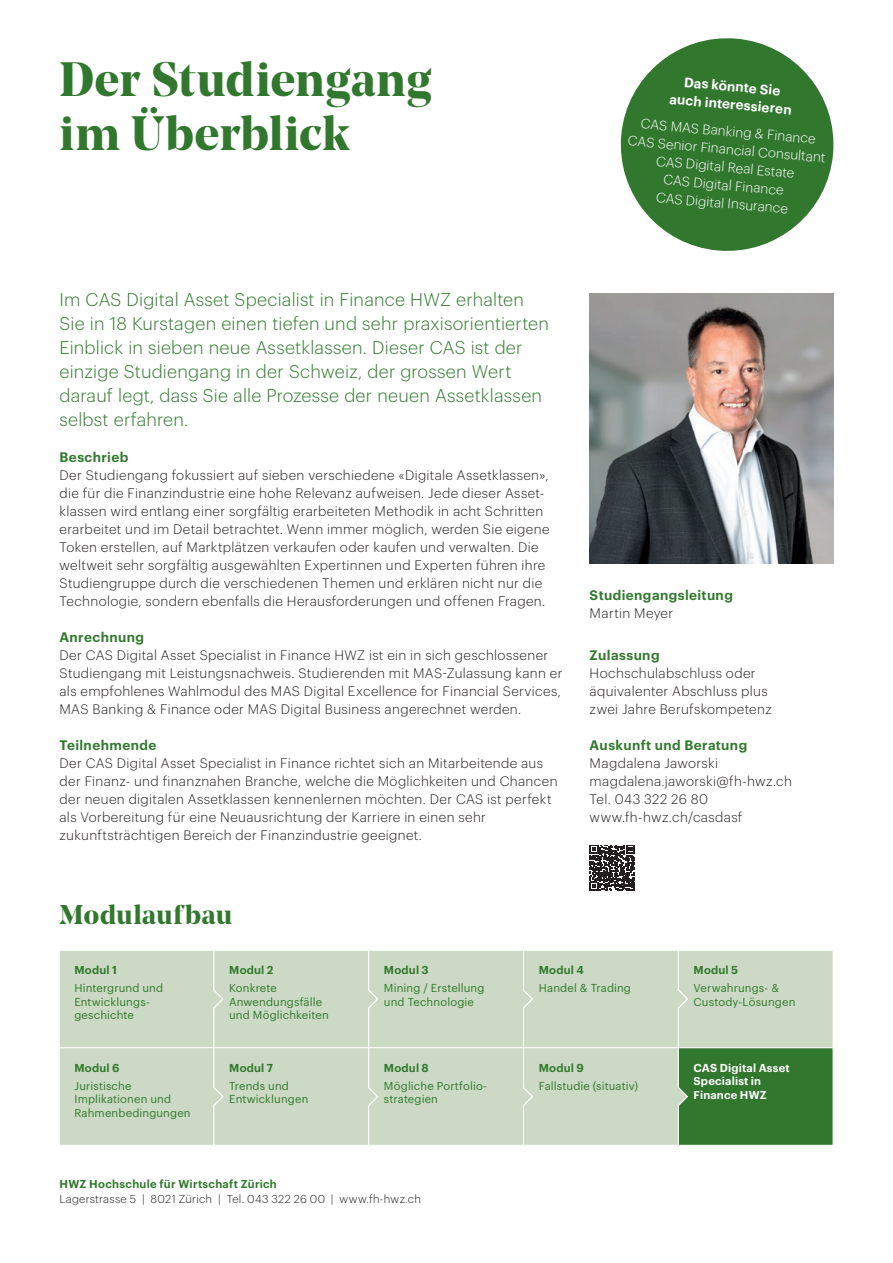
<style>
.page{position:relative;width:893px;height:1263px;background:#fff}
.page>*{position:absolute;margin:0;border:0;box-sizing:border-box;transform-origin:0 0}
.t1{font:700 48px/54px "Noe Display";letter-spacing:.01em;color:#31782e}
.t2{font:700 27px "Noe Display";letter-spacing:.02em;color:#31782e}
.t3{font:300 18px/24px "Graphik";letter-spacing:.015em;color:#31782e}
.t4{font:300 13.5px/18px "Graphik";letter-spacing:.025em;color:#231f20}
.t5{font:300 13.5px/18px "Graphik";color:#fff;text-align:center}
.t6{font:600 13.5px "Graphik";letter-spacing:.03em;color:#31782e}
.t7{font:600 13.5px/18px "Graphik";color:#fff;text-align:center}
.t8{font:11.25px/13.5px "Graphik";letter-spacing:.01em;color:#31782e}
.t9{font:600 11.25px "Graphik";letter-spacing:.02em;color:#31782e}
.t10{font:300 11.25px "Graphik";letter-spacing:.025em;color:#231f20}
.t11{font:600 11.25px/13.5px "Graphik";letter-spacing:.015em;color:#fff}
</style>
<div class="page">
<img style="left:590px;top:294px;width:243px;height:270px">
<svg style="left:620px;top:38px;width:214px;height:213px;fill:#31782e"></svg>
<svg style="left:59px;top:950px;width:774px;height:196px;background:#bed1b7"></svg>
<svg style="left:590px;top:846px;width:45px;height:44px"></svg>
<h1 class="t1" style="left:60px;top:51px;width:374px">Der Studiengang im Überblick</h1>
<p class="t7" style="left:672px;top:71px;width:124px;rotate:5deg">Das könnte Sie auch interessieren</p>
<p class="t5" style="left:630px;top:112px;width:200px;rotate:5deg">CAS MAS Banking &amp; Finance<br>CAS Senior Financial Consultant<br>CAS Digital Real Estate<br>CAS Digital Finance<br>CAS Digital Insurance</p>
<p class="t3" style="left:60px;top:286px;width:491px">Im CAS Digital Asset Specialist in Finance HWZ erhalten Sie in 18 Kurstagen einen tiefen und sehr praxisorientierten Einblick in sieben neue Assetklassen. Dieser CAS ist der einzige Studiengang in der Schweiz, der grossen Wert darauf legt, dass Sie alle Prozesse der neuen Assetklassen selbst erfahren.</p>
<p class="t6" style="left:60px;top:446px;width:70px">Beschrieb</p>
<p class="t4" style="left:60px;top:465px;width:492px">Der Studiengang fokussiert auf sieben verschiedene «Digitale Assetklassen», die für die Finanzindustrie eine hohe Relevanz aufweisen. Jede dieser Asset&shy;klassen wird entlang einer sorgfältig erarbeiteten Methodik in acht Schritten erarbeitet und im Detail betrachtet. Wenn immer möglich, werden Sie eigene Token erstellen, auf Marktplätzen verkaufen oder kaufen und verwalten. Die weltweit sehr sorgfältig ausgewählten Expertinnen und Experten führen ihre Studiengruppe durch die verschiedenen Themen und erklären nicht nur die Technologie, sondern ebenfalls die Herausforderungen und offenen Fragen.</p>
<p class="t6" style="left:60px;top:626px;width:86px">Anrechnung</p>
<p class="t4" style="left:60px;top:645px;width:504px">Der CAS Digital Asset Specialist in Finance HWZ ist ein in sich geschlossener Studiengang mit Leistungsnachweis. Studierenden mit MAS-Zulassung kann er als empfohlenes Wahlmodul des MAS Digital Excellence for Financial Services, MAS Banking &amp; Finance oder MAS Digital Business angerechnet werden.</p>
<p class="t6" style="left:60px;top:734px;width:98px">Teilnehmende</p>
<p class="t4" style="left:60px;top:753px;width:500px">Der CAS Digital Asset Specialist in Finance richtet sich an Mitarbeitende aus der Finanz- und finanznahen Branche, welche die Möglichkeiten und Chancen der neuen digitalen Assetklassen kennenlernen möchten. Der CAS ist perfekt als Vorbereitung für eine Neuausrichtung der Karriere in einen sehr zukunftsträchtigen Bereich der Finanzindustrie geeignet.</p>
<h2 class="t2" style="left:60px;top:897px;width:174px">Modulaufbau</h2>
<p class="t6" style="left:590px;top:584px;width:145px">Studiengangsleitung</p>
<p class="t4" style="left:590px;top:603px;width:85px">Martin Meyer</p>
<p class="t6" style="left:590px;top:644px;width:71px">Zulassung</p>
<p class="t4" style="left:590px;top:663px;width:184px">Hochschulabschluss oder äquivalenter Abschluss plus zwei Jahre Berufskompetenz</p>
<p class="t6" style="left:590px;top:734px;width:159px">Auskunft und Beratung</p>
<p class="t4" style="left:590px;top:753px;width:204px">Magdalena Jaworski magdalena.jaworski@fh-hwz.ch<br>Tel. 043 322 26 80 www.fh-hwz.ch/casdasf</p>
<p class="t9" style="left:74px;top:962px;width:44px">Modul 1</p>
<p class="t8" style="left:74px;top:980px;width:90px">Hintergrund und<br>Entwicklungs&shy;geschichte</p>
<p class="t9" style="left:74px;top:1059px;width:47px">Modul 6</p>
<p class="t8" style="left:74px;top:1078px;width:118px">Juristische<br>Implikationen und<br>Rahmenbedingungen</p>
<p class="t9" style="left:229px;top:962px;width:46px">Modul 2</p>
<p class="t8" style="left:229px;top:980px;width:101px">Konkrete<br>Anwendungsfälle und Möglichkeiten</p>
<p class="t9" style="left:229px;top:1059px;width:45px">Modul 7</p>
<p class="t8" style="left:229px;top:1078px;width:81px">Trends und<br>Entwicklungen</p>
<p class="t9" style="left:384px;top:962px;width:46px">Modul 3</p>
<p class="t8" style="left:384px;top:980px;width:102px">Mining / Erstellung und Technologie</p>
<p class="t9" style="left:384px;top:1059px;width:46px">Modul 8</p>
<p class="t8" style="left:384px;top:1078px;width:105px">Mögliche Portfolio&shy;strategien</p>
<p class="t9" style="left:60px;top:1176px;width:219px">HWZ Hochschule für Wirtschaft Zürich</p>
<p class="t10" style="left:60px;top:1191px;width:363px">Lagerstrasse 5 | 8021 Zürich | Tel. 043 322 26 00 | www.fh-hwz.ch</p>
<p class="t9" style="left:539px;top:962px;width:47px">Modul 4</p>
<p class="t8" style="left:539px;top:980px;width:94px">Handel &amp; Trading</p>
<p class="t9" style="left:539px;top:1059px;width:47px">Modul 9</p>
<p class="t8" style="left:539px;top:1078px;width:101px">Fallstudie (situativ)</p>
<p class="t9" style="left:693px;top:962px;width:46px">Modul 5</p>
<p class="t8" style="left:693px;top:980px;width:103px">Verwahrungs- &amp;<br>Custody-Lösungen</p>
<p class="t11" style="left:693px;top:1060px;width:98px">CAS Digital Asset<br>Specialist in<br>Finance HWZ</p>
</div>
